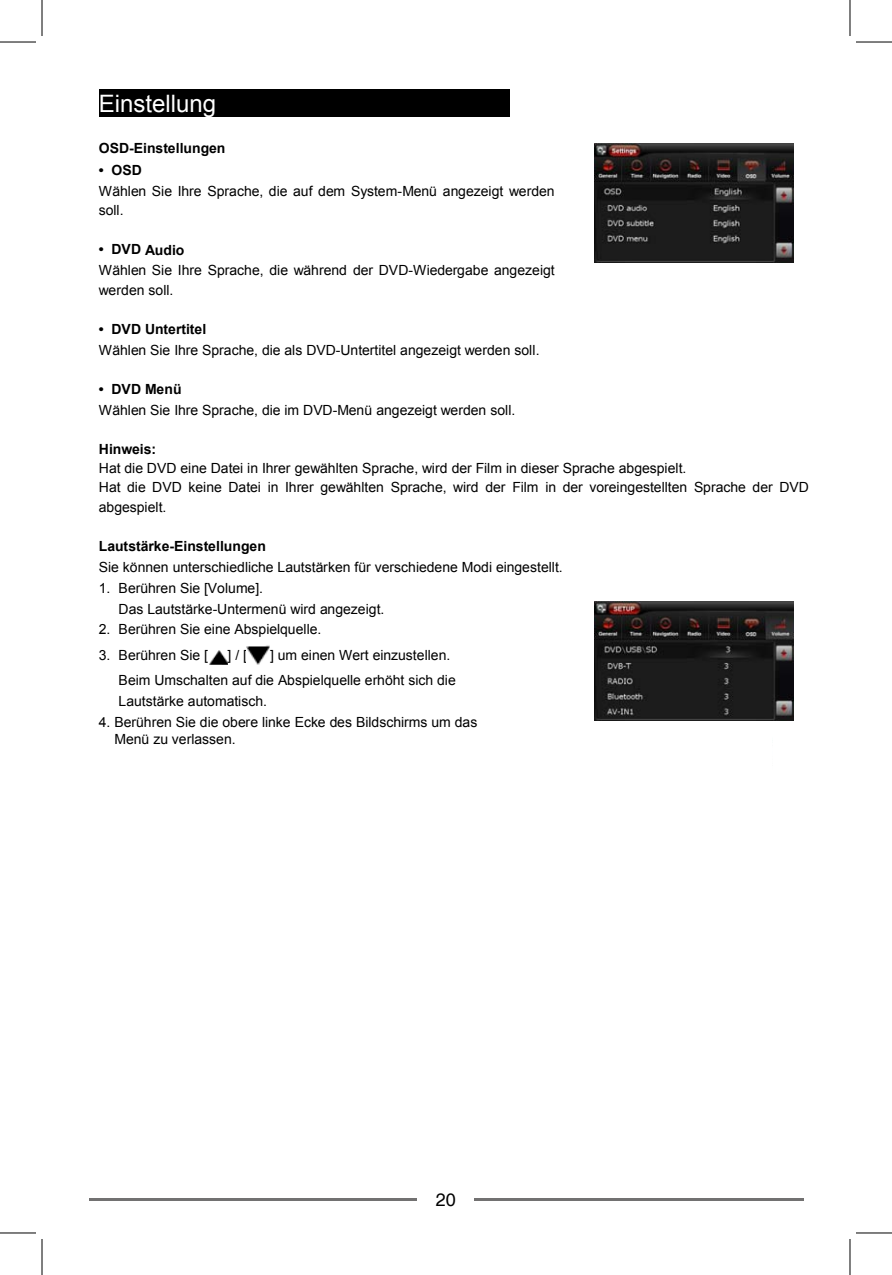
<style>
.page{position:relative;width:892px;height:1275px;background:#fff}
.page>*{position:absolute;margin:0;border:0;box-sizing:border-box;transform-origin:0 0}
.t1{font:24px "Arial";color:#fff}
.t2{font:21px "Arial";color:#000}
.t3{font:18px "Helvetica";color:#000}
.t4{font:14px/19.2px "Arial";color:#000}
.t5{font:700 14px "Arial";color:#000}
</style>
<div class="page">
<hr style="left:89px;top:1198px;width:714px;height:3px;background:#727171">
<div style="left:418px;top:1182px;width:56px;height:34px;background:#fff"></div>
<div style="left:99px;top:89px;width:410px;height:28px;background:#000"></div>
<img style="left:209px;top:650px;width:18px;height:14px">
<img style="left:247px;top:645px;width:23px;height:19px">
<img style="left:595px;top:601px;width:198px;height:119px">
<img style="left:595px;top:143px;width:198px;height:119px">
<hr style="left:0;top:42px;width:36px;height:1px;background:#000">
<hr style="left:856px;top:42px;width:36px;height:1px;background:#000">
<hr style="left:0;top:1232px;width:36px;height:1px;background:#000">
<hr style="left:856px;top:1232px;width:36px;height:1px;background:#000">
<hr style="left:42px;top:0;width:1px;height:36px;background:#000">
<hr style="left:42px;top:1239px;width:1px;height:36px;background:#000">
<hr style="left:850px;top:0;width:1px;height:36px;background:#000">
<hr style="left:850px;top:1239px;width:1px;height:36px;background:#000">
<h1 class="t1" style="left:99px;top:91px;width:119px">Einstellung</h1>
<p class="t5" style="left:99px;top:139px;width:128px">OSD-Einstellungen</p>
<p class="t5" style="left:99px;top:161px;width:45px">• OSD</p>
<p class="t4" style="left:99px;top:182px;width:457px">Wählen Sie Ihre Sprache, die auf dem System-Menü angezeigt werden soll.</p>
<p class="t5" style="left:99px;top:241px;width:87px">• DVD Audio</p>
<p class="t4" style="left:99px;top:261px;width:457px">Wählen Sie Ihre Sprache, die während der DVD-Wiedergabe angezeigt werden soll.</p>
<p class="t5" style="left:99px;top:320px;width:109px">• DVD Untertitel</p>
<p class="t4" style="left:99px;top:341px;width:442px">Wählen Sie Ihre Sprache, die als DVD-Untertitel angezeigt werden soll.</p>
<p class="t5" style="left:99px;top:380px;width:84px">• DVD Menü</p>
<p class="t4" style="left:99px;top:401px;width:418px">Wählen Sie Ihre Sprache, die im DVD-Menü angezeigt werden soll.</p>
<p class="t5" style="left:99px;top:443px;width:59px">Hinweis:</p>
<p class="t4" style="left:99px;top:459px;width:711px">Hat die DVD eine Datei in Ihrer gewählten Sprache, wird der Film in dieser Sprache abgespielt.<br>Hat die DVD keine Datei in Ihrer gewählten Sprache, wird der Film in der voreingestellten Sprache der DVD abgespielt.</p>
<p class="t5" style="left:99px;top:537px;width:169px">Lautstärke-Einstellungen</p>
<p class="t4" style="left:99px;top:557px;width:465px">Sie können unterschiedliche Lautstärken für verschiedene Modi eingestellt.</p>
<p class="t4" style="left:119px;top:577px;width:267px;line-height:20.8px;text-indent:-20px">1. Berühren Sie [Volume].<br>Das Lautstärke-Untermenü wird angezeigt.</p>
<p class="t4" style="left:99px;top:620px;width:224px">2. Berühren Sie eine Abspielquelle.</p>
<p class="t4" style="left:99px;top:645px;width:111px">3. Berühren Sie [</p>
<p class="t4" style="left:228px;top:646px;width:21px">] / [</p>
<p class="t4" style="left:119px;top:642px;width:339px;line-height:25.4px;text-indent:151px">] um einen Wert einzustellen.<br>Beim Umschalten auf die Abspielquelle erhöht sich die</p>
<p class="t4" style="left:119px;top:691px;width:150px">Lautstärke automatisch.</p>
<p class="t4" style="left:114px;top:713px;width:364px;line-height:17.4px;text-indent:-16px">4. Berühren Sie die obere linke Ecke des Bildschirms um das<br>Menü zu verlassen.</p>
<h2 class="t2" style="left:443px;top:1182px;width:25px">20</h2>
<p class="t3" style="left:436px;top:1188px;width:22px">20</p>
</div>
